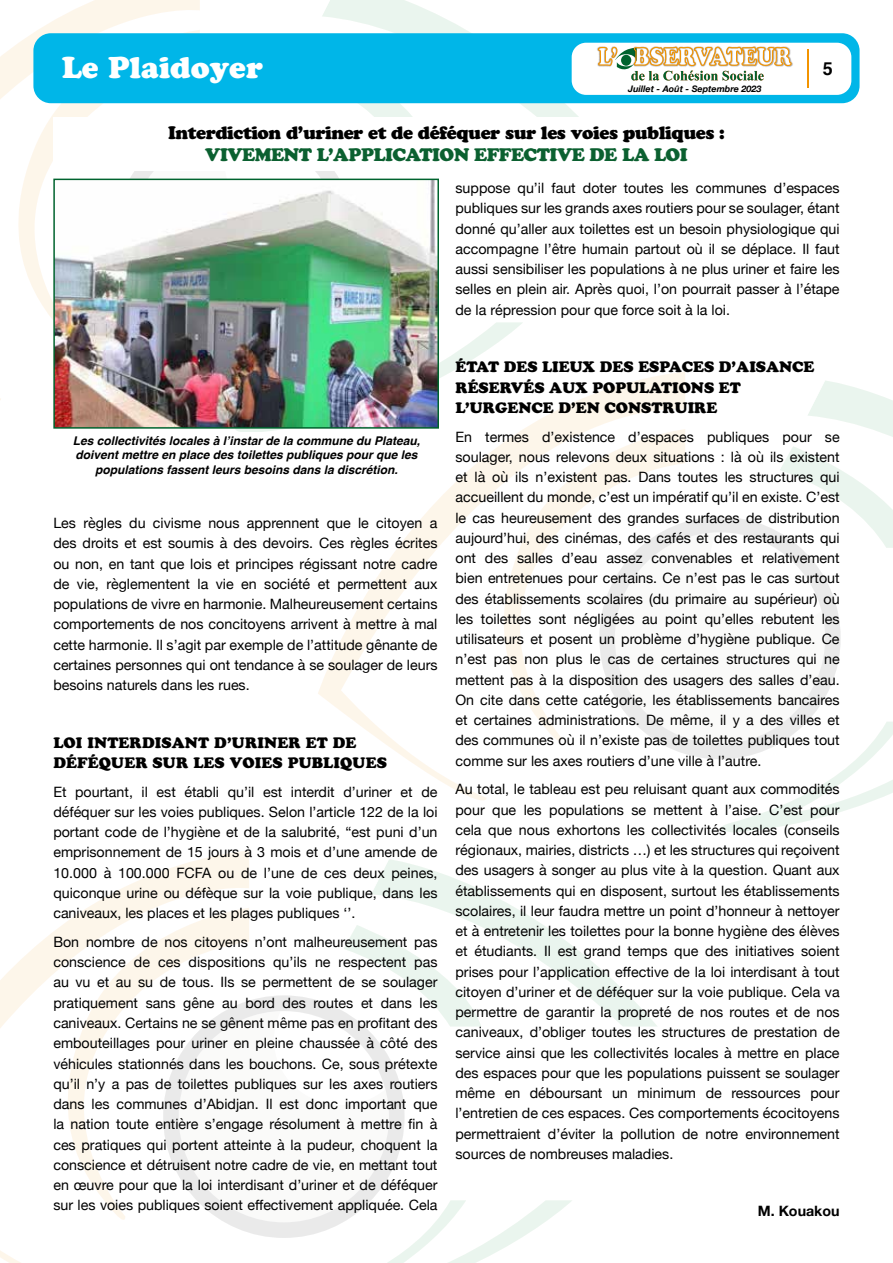
<style>
.page{position:relative;width:893px;height:1263px;background:#fff}
.page>*{position:absolute;margin:0;border:0;box-sizing:border-box;transform-origin:0 0}
.t1{font:30px "Cooper Black Std";color:#fff}
.t2{font:18px "Cooper Black Std";letter-spacing:-.025em;color:#000}
.t3{font:18px "Cooper Black Std";letter-spacing:-.025em;color:#0b6030}
.t4{font:700 18px "Helvetica";color:#000}
.t5{font:15px/20.2px "Cooper Black Std";color:#000}
.t6{font:14.25px/20.2px "Helvetica Neue";color:#000;text-align:justify}
.t7{font:700 14.25px "Helvetica Neue";color:#000}
.t8{font:italic 700 12px/14.4px "Helvetica";color:#000;text-align:center}
.t9{font:italic 700 9px "Helvetica Neue";color:#000}
</style>
<div class="page">
<div style="left:33px;top:33px;width:826px;height:70px;background:#00b6e8;border-radius:17px"></div>
<div style="left:572px;top:43px;width:279px;height:52px;background:#fff;border-radius:14px"></div>
<hr style="left:807px;top:49px;width:1px;height:38px;background:#f39400">
<svg style="left:200px;top:0;width:593px;height:179px"></svg>
<img style="left:56px;top:182px;width:380px;height:244px">
<div style="left:53px;top:179px;width:386px;height:250px;border:2px solid #00632e"></div>
<div style="left:53px;top:117px;width:787px;height:54px;background:#fff"></div>
<h1 class="t1" style="left:62px;top:50px;width:202px">Le Plaidoyer</h1>
<p class="t9" style="left:628px;top:82px;width:135px">Juillet - Août - Septembre 2023</p>
<p class="t2" style="left:168px;top:122px;width:558px">Interdiction d’uriner et de déféquer sur les voies publiques :</p>
<p class="t3" style="left:205px;top:144px;width:484px">VIVEMENT L’APPLICATION EFFECTIVE DE LA LOI</p>
<p class="t4" style="left:823px;top:54px;width:12px">5</p>
<p class="t8" style="left:73px;top:433px;width:349px">Les collectivités locales à l’instar de la commune du Plateau, doivent mettre en place des toilettes publiques pour que les populations fassent leurs besoins dans la discrétion.</p>
<p class="t6" style="left:53px;top:514px;width:386px">Les règles du civisme nous apprennent que le citoyen a des droits et est soumis à des devoirs. Ces règles écrites ou non, en tant que lois et principes régissant notre cadre de vie, règlementent la vie en société et permettent aux populations de vivre en harmonie. Malheureusement certains comportements de nos concitoyens arrivent à mettre à mal cette harmonie. Il s’agit par exemple de l’attitude gênante de certaines personnes qui ont tendance à se soulager de leurs besoins naturels dans les rues.</p>
<p class="t5" style="left:53px;top:732px;width:335px">LOI INTERDISANT D’URINER ET DE<br>DÉFÉQUER SUR LES VOIES PUBLIQUES</p>
<p class="t6" style="left:53px;top:782px;width:386px">Et pourtant, il est établi qu’il est interdit d’uriner et de déféquer sur les voies publiques. Selon l’article 122 de la loi portant code de l’hygiène et de la salubrité, “est puni d’un emprisonnement de 15 jours à 3 mois et d’une amende de 10.000 à 100.000 FCFA ou de l’une de ces deux peines, quiconque urine ou défèque sur la voie publique, dans les caniveaux, les places et les plages publiques ‘’.</p>
<p class="t6" style="left:53px;top:933px;width:386px">Bon nombre de nos citoyens n’ont malheureusement pas conscience de ces dispositions qu’ils ne respectent pas au vu et au su de tous. Ils se permettent de se soulager pratiquement sans gêne au bord des routes et dans les caniveaux. Certains ne se gênent même pas en profitant des embouteillages pour uriner en pleine chaussée à côté des véhicules stationnés dans les bouchons. Ce, sous prétexte qu’il n’y a pas de toilettes publiques sur les axes routiers dans les communes d’Abidjan. Il est donc important que la nation toute entière s’engage résolument à mettre fin à ces pratiques qui portent atteinte à la pudeur, choquent la conscience et détruisent notre cadre de vie, en mettant tout en œuvre pour que la loi interdisant d’uriner et de déféquer sur les voies publiques soient effectivement appliquée. Cela</p>
<p class="t6" style="left:455px;top:179px;width:386px">suppose qu’il faut doter toutes les communes d’espaces publiques sur les grands axes routiers pour se soulager, étant donné qu’aller aux toilettes est un besoin physiologique qui accompagne l’être humain partout où il se déplace. Il faut aussi sensibiliser les populations à ne plus uriner et faire les selles en plein air. Après quoi, l’on pourrait passer à l’étape de la répression pour que force soit à la loi.</p>
<p class="t5" style="left:455px;top:357px;width:360px">ÉTAT DES LIEUX DES ESPACES D’AISANCE<br>RÉSERVÉS AUX POPULATIONS ET<br>L’URGENCE D’EN CONSTRUIRE</p>
<p class="t6" style="left:455px;top:427px;width:386px">En termes d’existence d’espaces publiques pour se soulager, nous relevons deux situations : là où ils existent et là où ils n’existent pas. Dans toutes les structures qui accueillent du monde, c’est un impératif qu’il en existe. C’est le cas heureusement des grandes surfaces de distribution aujourd’hui, des cinémas, des cafés et des restaurants qui ont des salles d’eau assez convenables et relativement bien entretenues pour certains. Ce n’est pas le cas surtout des établissements scolaires (du primaire au supérieur) où les toilettes sont négligées au point qu’elles rebutent les utilisateurs et posent un problème d’hygiène publique. Ce n’est pas non plus le cas de certaines structures qui ne mettent pas à la disposition des usagers des salles d’eau.<br>On cite dans cette catégorie, les établissements bancaires et certaines administrations. De même, il y a des villes et des communes où il n’existe pas de toilettes publiques tout comme sur les axes routiers d’une ville à l’autre.</p>
<p class="t6" style="left:455px;top:780px;width:386px">Au total, le tableau est peu reluisant quant aux commodités pour que les populations se mettent à l’aise. C’est pour cela que nous exhortons les collectivités locales (conseils régionaux, mairies, districts …) et les structures qui reçoivent des usagers à songer au plus vite à la question. Quant aux établissements qui en disposent, surtout les établissements scolaires, il leur faudra mettre un point d’honneur à nettoyer et à entretenir les toilettes pour la bonne hygiène des élèves et étudiants. Il est grand temps que des initiatives soient prises pour l’application effective de la loi interdisant à tout citoyen d’uriner et de déféquer sur la voie publique. Cela va permettre de garantir la propreté de nos routes et de nos caniveaux, d’obliger toutes les structures de prestation de service ainsi que les collectivités locales à mettre en place des espaces pour que les populations puissent se soulager même en déboursant un minimum de ressources pour l’entretien de ces espaces. Ces comportements écocitoyens permettraient d’éviter la pollution de notre environnement sources de nombreuses maladies.</p>
<p class="t7" style="left:758px;top:1200px;width:83px">M. Kouakou</p>
</div>
